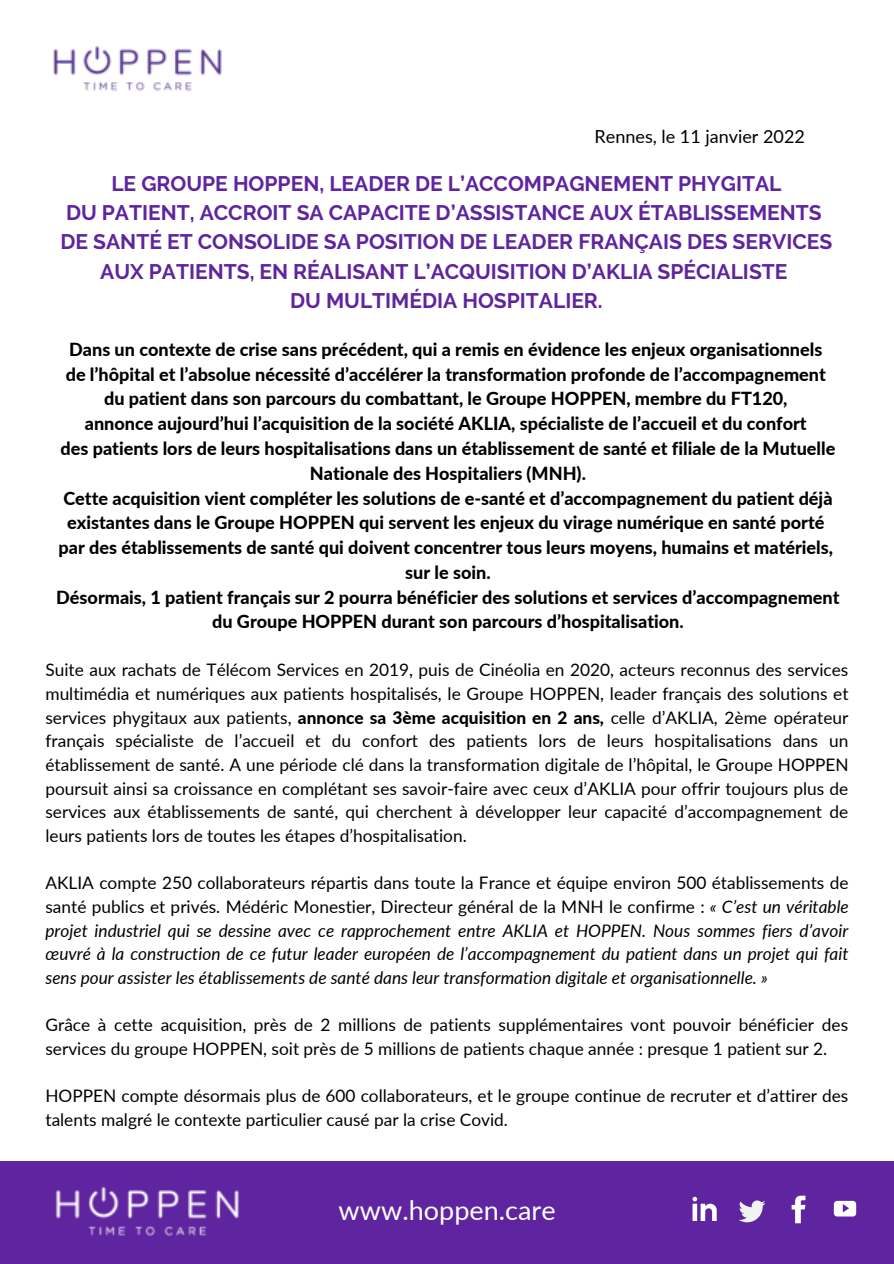
<style>
.page{position:relative;width:894px;height:1264px;background:#fff}
.page>*{position:absolute;margin:0;border:0;box-sizing:border-box;transform-origin:0 0}
.t1{font:27px "Lato";color:#fff}
.t2{font:700 21px/29.2px "Raleway";color:#5f249f;text-align:center}
.t3{font:800 18px/24.8px "Lato";color:#000;text-align:center}
.t4{font:18px "Lato";color:#000}
.t5{font:17.25px/23.7px "Lato";color:#000}
.t6{font:italic 17.25px/23.7px "Lato";color:#000;text-align:justify}
.s1{font-weight:800}
.s2{font-style:normal}
</style>
<div class="page">
<img style="left:53px;top:46px;width:169px;height:45px">
<div style="left:0;top:1161px;width:893px;height:102px;background:#5f249f"></div>
<img style="left:55px;top:1186px;width:184px;height:50px">
<svg style="left:739px;top:1200px;width:26px;height:22px"></svg>
<svg style="left:692px;top:1196px;width:25px;height:25px"></svg>
<svg style="left:791px;top:1195px;width:15px;height:29px"></svg>
<svg style="left:833px;top:1200px;width:24px;height:17px"></svg>
<p class="t4" style="left:594px;top:124px;width:212px">Rennes, le 11 janvier 2022</p>
<p class="t2" style="left:61px;top:169px;width:773px">LE GROUPE HOPPEN, LEADER DE L’ACCOMPAGNEMENT PHYGITAL<br>DU PATIENT, ACCROIT SA CAPACITE D’ASSISTANCE AUX ÉTABLISSEMENTS DE SANTÉ ET CONSOLIDE SA POSITION DE LEADER FRANÇAIS DES SERVICES AUX PATIENTS, EN RÉALISANT L’ACQUISITION D’AKLIA SPÉCIALISTE<br>DU MULTIMÉDIA HOSPITALIER.</p>
<p class="t3" style="left:56px;top:336px;width:784px">Dans un contexte de crise sans précédent, qui a remis en évidence les enjeux organisationnels<br>de l’hôpital et l’absolue nécessité d’accélérer la transformation profonde de l’accompagnement du patient dans son parcours du combattant, le Groupe HOPPEN, membre du FT120,<br>annonce aujourd’hui l’acquisition de la société AKLIA, spécialiste de l’accueil et du confort<br>des patients lors de leurs hospitalisations dans un établissement de santé et filiale de la Mutuelle Nationale des Hospitaliers (MNH).<br>Cette acquisition vient compléter les solutions de e-santé et d’accompagnement du patient déjà existantes dans le Groupe HOPPEN qui servent les enjeux du virage numérique en santé porté par des établissements de santé qui doivent concentrer tous leurs moyens, humains et matériels, sur le soin.<br>Désormais, 1 patient français sur 2 pourra bénéficier des solutions et services d’accompagnement du Groupe HOPPEN durant son parcours d’hospitalisation.</p>
<p class="t5" style="left:45px;top:657px;width:804px;text-align:justify">Suite aux rachats de Télécom Services en 2019, puis de Cinéolia en 2020, acteurs reconnus des services multimédia et numériques aux patients hospitalisés, le Groupe HOPPEN, leader français des solutions et services phygitaux aux patients, <span class="s1">annonce sa 3ème acquisition en 2 ans,</span> celle d’AKLIA, 2ème opérateur français spécialiste de l’accueil et du confort des patients lors de leurs hospitalisations dans un établissement de santé. A une période clé dans la transformation digitale de l’hôpital, le Groupe HOPPEN poursuit ainsi sa croissance en complétant ses savoir-faire avec ceux d’AKLIA pour offrir toujours plus de services aux établissements de santé, qui cherchent à développer leur capacité d’accompagnement de leurs patients lors de toutes les étapes d’hospitalisation.</p>
<p class="t6" style="left:45px;top:870px;width:804px"><span class="s2">AKLIA compte 250 collaborateurs répartis dans toute la France et équipe environ 500 établissements de santé publics et privés. Médéric Monestier, Directeur général de la MNH le confirme :</span> « C’est un véritable projet industriel qui se dessine avec ce rapprochement entre AKLIA et HOPPEN. Nous sommes fiers d’avoir œuvré à la construction de ce futur leader européen de l’accompagnement du patient dans un projet qui fait sens pour assister les établissements de santé dans leur transformation digitale et organisationnelle. »</p>
<p class="t5" style="left:45px;top:1012px;width:804px">Grâce à cette acquisition, près de 2 millions de patients supplémentaires vont pouvoir bénéficier des services du groupe HOPPEN, soit près de 5 millions de patients chaque année : presque 1 patient sur 2.</p>
<p class="t5" style="left:45px;top:1083px;width:804px">HOPPEN compte désormais plus de 600 collaborateurs, et le groupe continue de recruter et d’attirer des talents malgré le contexte particulier causé par la crise Covid.</p>
<h1 class="t1" style="left:338px;top:1190px;width:218px">www.hoppen.care</h1>
</div>
